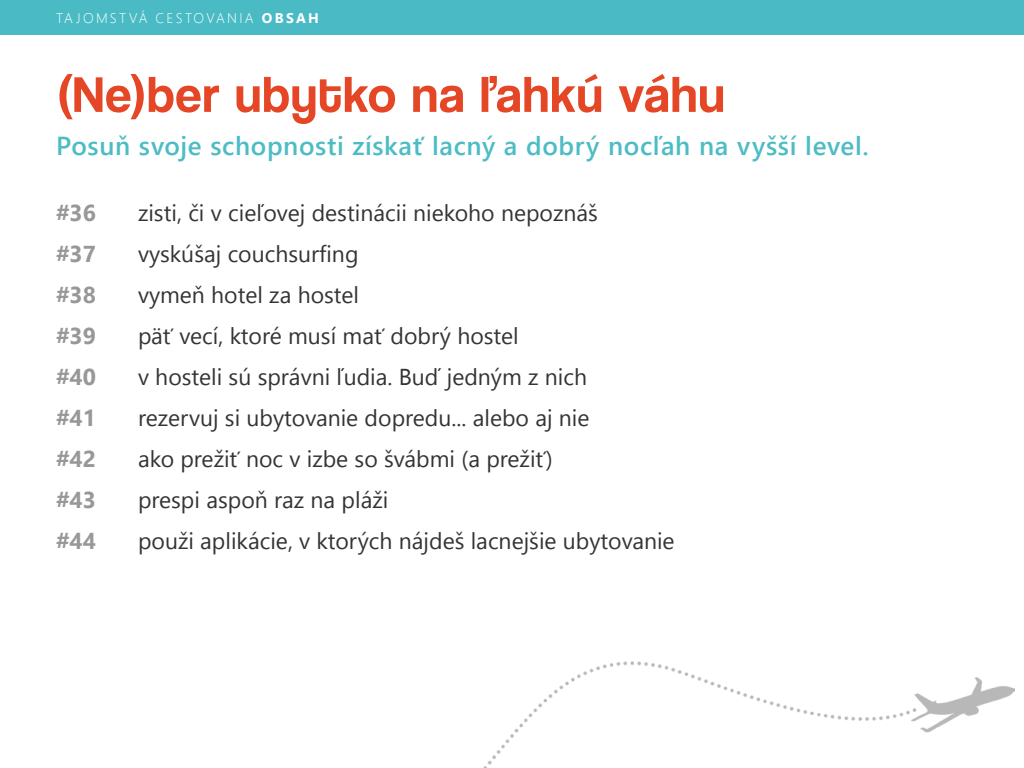
<style>
.page{position:relative;width:1024px;height:768px;background:#fff}
.page>*{position:absolute;margin:0;border:0;box-sizing:border-box;transform-origin:0 0}
.t1{font:52px "Coolvetica Rg";letter-spacing:.03em;color:#e44626}
.t2{font:600 26px "Segoe UI";letter-spacing:.025em;color:#4cbcc5}
.t3{font:23px/41px "Segoe UI";color:#343433}
.t4{font:700 23px/41px "Segoe UI";color:#989899;text-align:justify}
.t5{font:300 14px "Segoe UI";letter-spacing:.165em;color:#fff}
.s1{font-weight:700}
</style>
<div class="page">
<div style="left:0;top:0;width:1024px;height:35px;background:#4abbc5"></div>
<img style="left:483px;top:661px;width:532px;height:107px">
<p class="t5" style="left:56px;top:7px;width:264px">TAJOMSTVÁ CESTOVANIA <span class="s1">OBSAH</span></p>
<h1 class="t1" style="left:56px;top:64px;width:670px">(Ne)ber ubytko na ľahkú váhu</h1>
<p class="t2" style="left:56px;top:125px;width:814px">Posuň svoje schopnosti získať lacný a dobrý nocľah na vyšší level.</p>
<p class="t4" style="left:56px;top:192px;width:42px">#36 #37 #38 #39 #40 #41 #42 #43 #44</p>
<p class="t3" style="left:138px;top:192px;width:538px">zisti, či v cieľovej destinácii niekoho nepoznáš vyskúšaj couchsurfing<br>vymeň hotel za hostel<br>päť vecí, ktoré musí mať dobrý hostel<br>v hosteli sú správni ľudia. Buď jedným z nich<br>rezervuj si ubytovanie dopredu... alebo aj nie<br>ako prežiť noc v izbe so švábmi (a prežiť)<br>prespi aspoň raz na pláži<br>použi aplikácie, v ktorých nájdeš lacnejšie ubytovanie</p>
</div>
